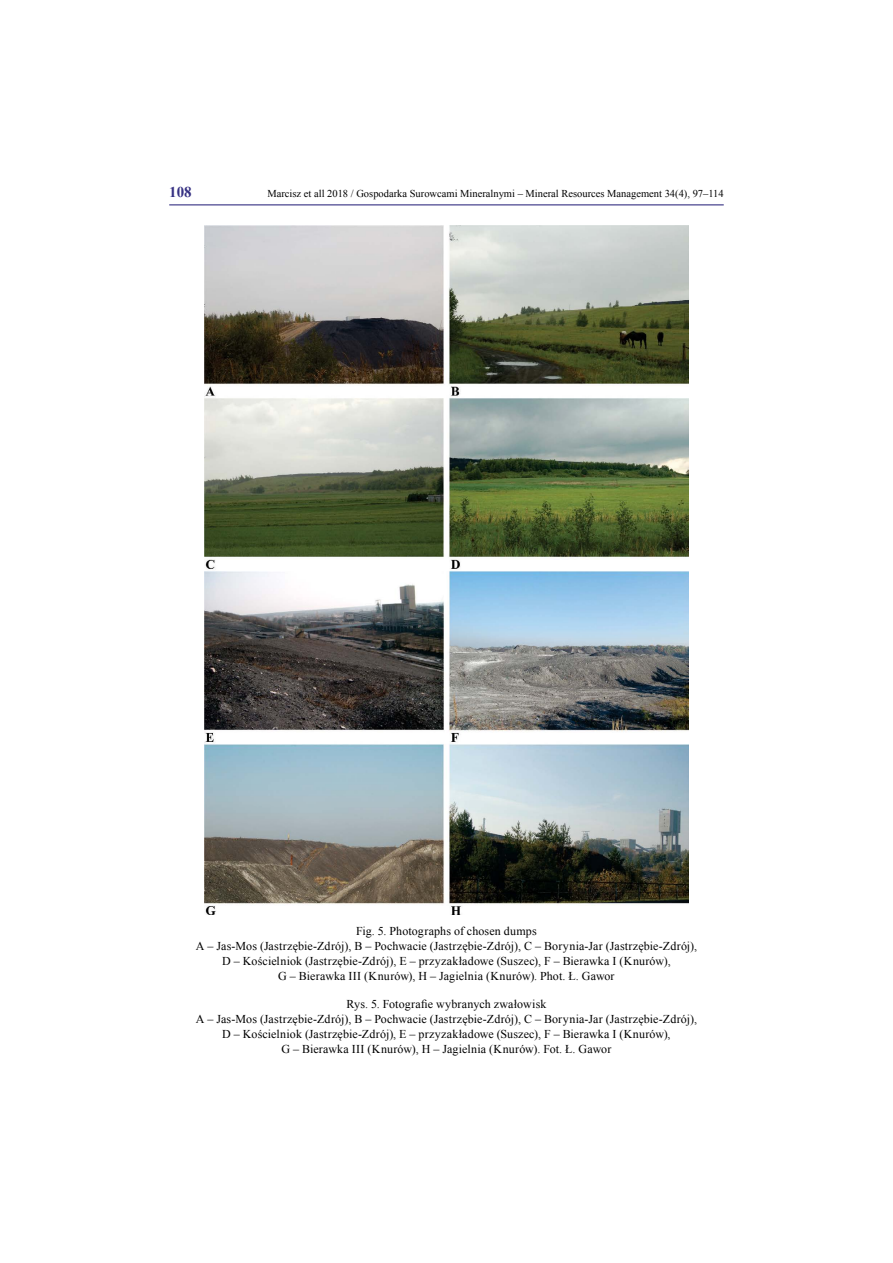
<style>
.page{position:relative;width:893px;height:1263px;background:#fff}
.page>*{position:absolute;margin:0;border:0;box-sizing:border-box;transform-origin:0 0}
.t1{font:700 15px "Times New Roman";color:#363183}
.t2{font:12px/15px "Times New Roman";letter-spacing:.01em;color:#000;text-align:center}
.t3{font:10.5px "Times New Roman";color:#000}
</style>
<div class="page">
<hr style="left:169px;top:204px;width:555px;height:1px;background:#363183">
<img style="left:205px;top:225px;width:483px;height:689px">
<p class="t1" style="left:169px;top:182px;width:24px">108</p>
<p class="t3" style="left:267px;top:186px;width:458px">Marcisz et all 2018 / Gospodarka Surowcami Mineralnymi – Mineral Resources Management 34(4), 97–114</p>
<p class="t2" style="left:196px;top:924px;width:503px">Fig. 5. Photographs of chosen dumps<br>A – Jas-Mos (Jastrzębie-Zdrój), B – Pochwacie (Jastrzębie-Zdrój), C – Borynia-Jar (Jastrzębie-Zdrój), D – Kościelniok (Jastrzębie-Zdrój), E – przyzakładowe (Suszec), F – Bierawka I (Knurów),<br>G – Bierawka III (Knurów), H – Jagielnia (Knurów). Phot. Ł. Gawor</p>
<p class="t2" style="left:196px;top:996px;width:503px">Rys. 5. Fotografie wybranych zwałowisk<br>A – Jas-Mos (Jastrzębie-Zdrój), B – Pochwacie (Jastrzębie-Zdrój), C – Borynia-Jar (Jastrzębie-Zdrój), D – Kościelniok (Jastrzębie-Zdrój), E – przyzakładowe (Suszec), F – Bierawka I (Knurów),<br>G – Bierawka III (Knurów), H – Jagielnia (Knurów). Fot. Ł. Gawor</p>
</div>
